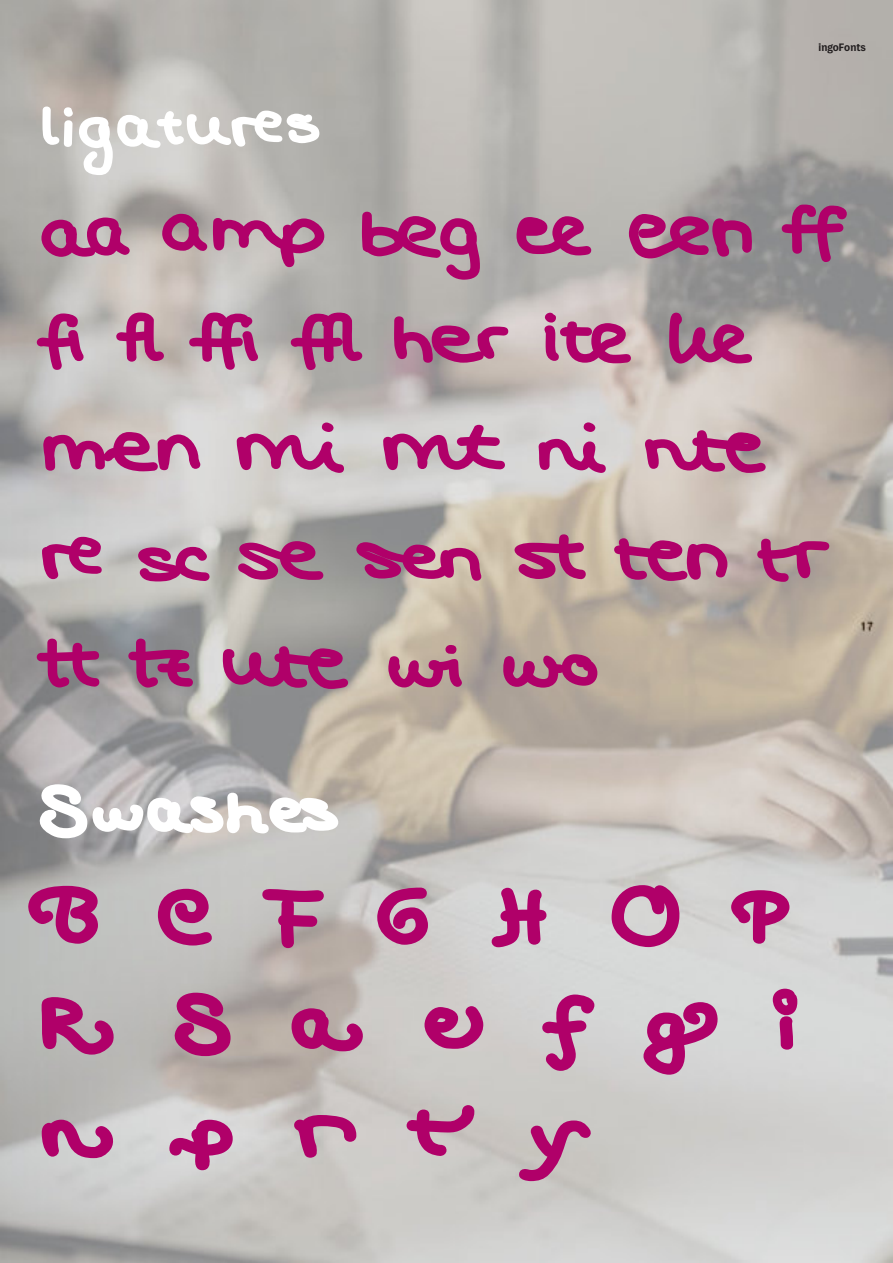
<style>
.page{position:relative;width:893px;height:1263px;background:#fff}
.page>*{position:absolute;margin:0;border:0;box-sizing:border-box;transform-origin:0 0}
.t1{font:700 59.85px/108px "Die Lara";color:#b00069}
.t2{font:900 59.85px/108px "Die Lara";letter-spacing:.98em;color:#b00069}
.t3{font:700 51px "Die Lara";letter-spacing:.01em;color:#fff}
.t4{font:900 51px "Die Lara";letter-spacing:.03em;color:#fff}
.t5{font:700 10.5px "Desphalia Pro";color:#231f20}
</style>
<div class="page">
<img style="left:0;top:0;width:893px;height:1263px">
<p class="t5" style="left:818px;top:43px;width:49px">ingoFonts</p>
<p class="t3" style="left:38px;top:97px;width:281px">ligatures</p>
<p class="t1" style="left:38px;top:177px;width:811px">aaampbegeeeenff fiflffifflheriteke menmimtninte rescsesensttentr tttzutewiwo</p>
<p class="t4" style="left:38px;top:781px;width:302px">Swashes</p>
<p class="t2" style="left:38px;top:861px;width:742px">BC FGH OP<br>R</p>
<p class="t2" style="left:38px;top:969px;width:758px;text-indent:135px">Saefgi n p</p>
<p class="t2" style="left:291px;top:1077px;width:297px">rty</p>
</div>
